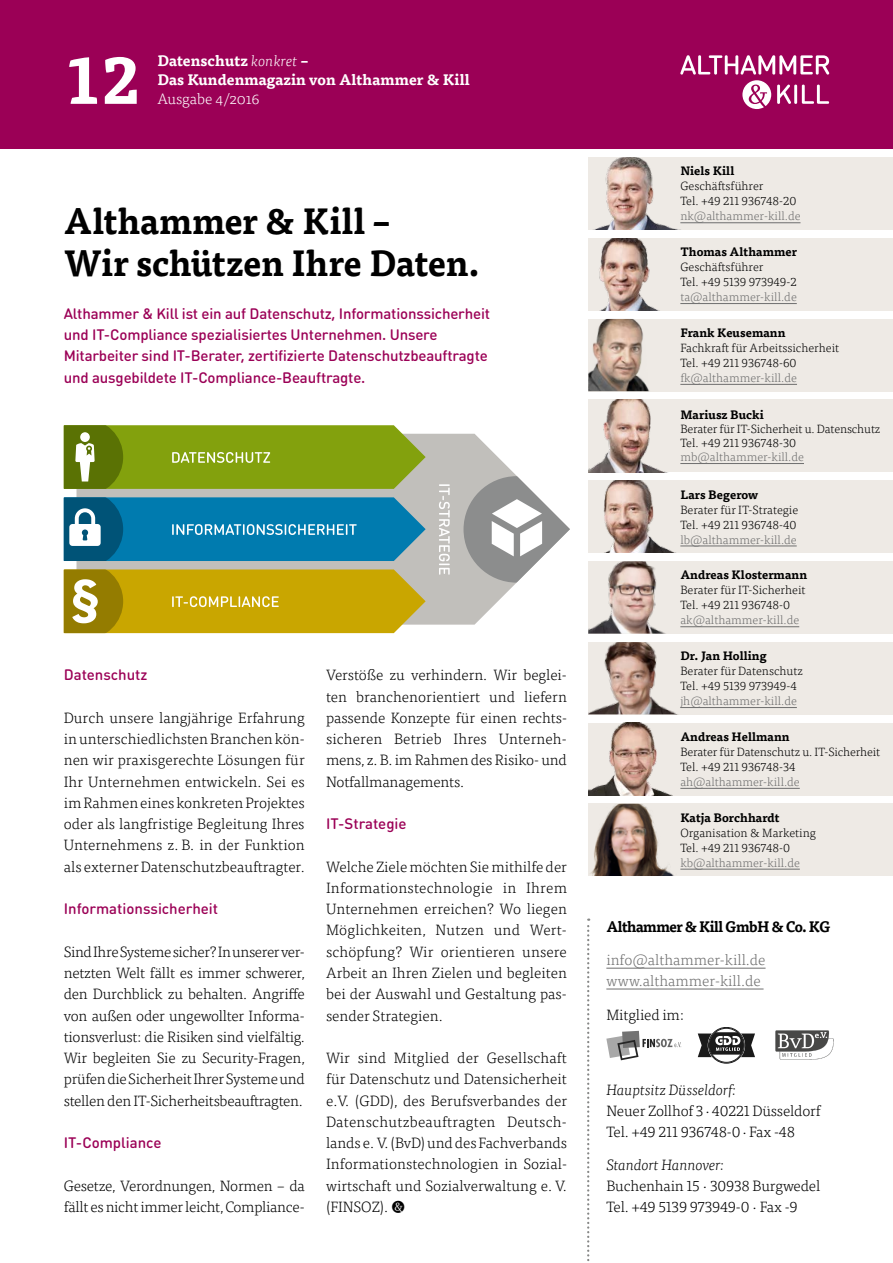
<style>
.page{position:relative;width:893px;height:1263px;background:#fff}
.page>*{position:absolute;margin:0;border:0;box-sizing:border-box;transform-origin:0 0}
.t1{font:700 66.6px "Tisa Pro";color:#fff}
.t2{font:700 36px/42.5px "Tisa Pro";color:#000;scale:.96 1}
.t3{font:300 15px/21.3px "Tisa Pro";letter-spacing:-.01em;color:#000;text-align:justify}
.t4{font:500 15px/21.3px "DIN Round OT";letter-spacing:-.01em;color:#9b0056}
.t5{font:700 15px/18.8px "Tisa Pro";color:#fff}
.t6{font:300 15px/20.9px "Tisa Pro";color:#6e6e6e}
.t7{font:italic 300 15px "Tisa Pro";letter-spacing:-.01em;color:#000}
.t8{font:700 15px "Tisa Pro";letter-spacing:-.04em;color:#000;scale:.96 1}
.t9{font:300 15px "Tisa Pro";color:#fff}
.t10{font:300 12px/15px "Tisa Pro";color:#000}
.t11{font:300 12px "Tisa Pro";color:#6e6e6e}
.t12{font:700 12px "Tisa Pro";color:#000}
.s1{font-weight:300;font-style:italic}
</style>
<div class="page">
<div style="left:0;top:0;width:893px;height:149px;background:#9b0056"></div>
<svg style="left:680px;top:55px;width:149px;height:54px"></svg>
<div style="left:588px;top:804px;width:305px;height:72px;background:#eeeae5"></div>
<img style="left:590px;top:804px;width:100px;height:72px">
<div style="left:588px;top:561px;width:305px;height:73px;background:#eeeae5"></div>
<img style="left:588px;top:561px;width:168px;height:73px">
<div style="left:588px;top:480px;width:305px;height:73px;background:#eeeae5"></div>
<img style="left:603px;top:480px;width:173px;height:73px">
<div style="left:588px;top:400px;width:305px;height:72px;background:#eeeae5"></div>
<img style="left:588px;top:400px;width:77px;height:72px">
<div style="left:588px;top:319px;width:305px;height:72px;background:#eeeae5"></div>
<img style="left:588px;top:319px;width:62px;height:72px">
<div style="left:588px;top:238px;width:305px;height:72px;background:#eeeae5"></div>
<img style="left:599px;top:238px;width:59px;height:72px">
<hr style="left:606px;top:968px;width:159px;height:1px;background:#6e6e6e">
<hr style="left:606px;top:989px;width:158px;height:1px;background:#6e6e6e">
<svg style="left:587px;top:918px;width:2px;height:344px"></svg>
<div style="left:588px;top:157px;width:305px;height:73px;background:#eeeae5"></div>
<img style="left:593px;top:157px;width:170px;height:73px">
<hr style="left:680px;top:303px;width:117px;height:1px;background:#6e6e6e">
<hr style="left:680px;top:384px;width:117px;height:1px;background:#6e6e6e">
<hr style="left:680px;top:463px;width:124px;height:1px;background:#6e6e6e">
<hr style="left:680px;top:546px;width:117px;height:1px;background:#6e6e6e">
<hr style="left:680px;top:626px;width:119px;height:1px;background:#6e6e6e">
<hr style="left:680px;top:869px;width:120px;height:1px;background:#6e6e6e">
<hr style="left:680px;top:222px;width:120px;height:1px;background:#6e6e6e">
<div style="left:708px;top:1027px;width:36px;height:36px;border:1px solid #000;border-radius:50%"></div>
<div style="left:709px;top:1028px;width:34px;height:34px;border:1px solid #000;border-radius:50%"></div>
<svg style="left:698px;top:1032px;width:57px;height:25px"></svg>
<svg style="left:606px;top:1031px;width:75px;height:29px"></svg>
<img style="left:775px;top:1030px;width:58px;height:29px">
<div style="left:588px;top:642px;width:305px;height:72px;background:#eeeae5"></div>
<img style="left:588px;top:642px;width:88px;height:72px">
<hr style="left:680px;top:707px;width:117px;height:1px;background:#6e6e6e">
<div style="left:588px;top:723px;width:305px;height:72px;background:#eeeae5"></div>
<img style="left:588px;top:723px;width:105px;height:72px">
<hr style="left:680px;top:788px;width:120px;height:1px;background:#6e6e6e">
<svg style="left:77px;top:434px;width:440px;height:191px;background:#c7c5c1"></svg>
<svg style="left:439px;top:484px;width:11px;height:91px"></svg>
<svg style="left:463px;top:476px;width:107px;height:107px;fill:#8c8d8d"></svg>
<svg style="left:492px;top:499px;width:50px;height:57px"></svg>
<svg style="left:64px;top:569px;width:362px;height:64px;background:#c5a716"></svg>
<svg style="left:64px;top:497px;width:362px;height:64px;background:#1a82ae"></svg>
<svg style="left:64px;top:425px;width:362px;height:64px;background:#86a11f"></svg>
<h1 class="t1" style="left:64px;top:26px;width:77px">12</h1>
<p class="t5" style="left:157px;top:51px;width:314px">Datenschutz <span class="s1">konkret</span> –<br>Das Kundenmagazin von Althammer &amp; Kill</p>
<p class="t9" style="left:157px;top:88px;width:104px">Ausgabe 4/2016</p>
<h2 class="t2" style="left:64px;top:198px;width:436px">Althammer &amp; Kill –<br>Wir schützen Ihre Daten.</h2>
<p class="t4" style="left:64px;top:302px;width:428px">Althammer &amp; Kill ist ein auf Datenschutz, Informationssicherheit und IT-Compliance spezialisiertes Unternehmen. Unsere Mitarbeiter sind IT-Berater, zertifizierte Datenschutzbeauftragte und ausgebildete IT-Compliance-Beauftragte.</p>
<p class="t4" style="left:64px;top:664px;width:85px">Datenschutz</p>
<p class="t3" style="left:64px;top:706px;width:242px">Durch unsere langjährige Erfahrung in unterschiedlichsten Branchen kön&shy;nen wir praxisgerechte Lösungen für Ihr Unternehmen entwickeln. Sei es im Rahmen eines konkreten Projektes oder als langfristige Begleitung Ihres Unternehmens z. B. in der Funktion als externer Datenschutzbeauftragter.</p>
<p class="t4" style="left:64px;top:898px;width:156px">Informationssicherheit</p>
<p class="t3" style="left:64px;top:940px;width:243px">Sind Ihre Systeme sicher? In unserer ver&shy;netzten Welt fällt es immer schwerer, den Durchblick zu behalten. Angriffe von außen oder ungewollter Informa&shy;tionsverlust: die Risiken sind vielfältig.<br>Wir begleiten Sie zu Security-Fragen, prüfen die Sicherheit Ihrer Systeme und stellen den IT-Sicherheitsbeauftragten.</p>
<p class="t4" style="left:64px;top:1132px;width:99px">IT-Compliance</p>
<p class="t3" style="left:64px;top:1174px;width:243px">Gesetze, Verordnungen, Normen – da fällt es nicht immer leicht, Compliance-</p>
<p class="t3" style="left:326px;top:664px;width:243px">Verstöße zu verhindern. Wir beglei&shy;ten branchenorientiert und liefern passende Konzepte für einen rechts&shy;sicheren Betrieb Ihres Unterneh&shy;mens, z. B. im Rahmen des Risiko- und Notfallmanagements.</p>
<p class="t4" style="left:326px;top:813px;width:82px">IT-Strategie</p>
<p class="t3" style="left:326px;top:855px;width:243px">Welche Ziele möchten Sie mithilfe der Informationstechnologie in Ihrem Unternehmen erreichen? Wo liegen Möglichkeiten, Nutzen und Wert&shy;schöpfung? Wir orientieren unsere Arbeit an Ihren Zielen und begleiten bei der Auswahl und Gestaltung pas&shy;sender Strategien.</p>
<p class="t3" style="left:326px;top:1046px;width:243px">Wir sind Mitglied der Gesellschaft für Datenschutz und Datensicherheit e.V. (GDD), des Berufsverbandes der Datenschutzbeauftragten Deutsch&shy;lands e. V. (BvD) und des Fachverbands Informationstechnologien in Sozial&shy;wirtschaft und Sozialverwaltung e. V. (FINSOZ).</p>
<p class="t12" style="left:680px;top:161px;width:55px">Niels Kill</p>
<p class="t10" style="left:680px;top:178px;width:118px">Geschäftsführer<br>Tel. +49 211 936748-20</p>
<p class="t11" style="left:680px;top:208px;width:122px">nk@althammer-kill.de</p>
<p class="t12" style="left:680px;top:242px;width:118px">Thomas Althammer</p>
<p class="t10" style="left:680px;top:259px;width:118px">Geschäftsführer<br>Tel. +49 5139 973949-2</p>
<p class="t11" style="left:680px;top:289px;width:118px">ta@althammer-kill.de</p>
<p class="t12" style="left:680px;top:323px;width:107px">Frank Keusemann</p>
<p class="t10" style="left:680px;top:340px;width:160px">Fachkraft für Arbeitssicherheit<br>Tel. +49 211 936748-60</p>
<p class="t11" style="left:680px;top:369px;width:118px">fk@althammer-kill.de</p>
<p class="t12" style="left:680px;top:405px;width:85px">Mariusz Bucki</p>
<p class="t10" style="left:680px;top:422px;width:201px;line-height:14px">Berater für IT-Sicherheit u. Datenschutz<br>Tel. +49 211 936748-30</p>
<p class="t11" style="left:680px;top:449px;width:125px">mb@althammer-kill.de</p>
<p class="t12" style="left:680px;top:484px;width:79px">Lars Begerow</p>
<p class="t10" style="left:680px;top:501px;width:119px">Berater für IT-Strategie<br>Tel. +49 211 936748-40</p>
<p class="t11" style="left:680px;top:531px;width:118px">lb@althammer-kill.de</p>
<p class="t12" style="left:680px;top:565px;width:128px">Andreas Klostermann</p>
<p class="t10" style="left:680px;top:582px;width:127px">Berater für IT-Sicherheit<br>Tel. +49 211 936748-0</p>
<p class="t11" style="left:680px;top:612px;width:120px">ak@althammer-kill.de</p>
<p class="t12" style="left:680px;top:646px;width:88px">Dr. Jan Holling</p>
<p class="t10" style="left:680px;top:663px;width:124px">Berater für Datenschutz<br>Tel. +49 5139 973949-4</p>
<p class="t11" style="left:680px;top:693px;width:118px">jh@althammer-kill.de</p>
<p class="t12" style="left:680px;top:727px;width:111px">Andreas Hellmann</p>
<p class="t10" style="left:680px;top:744px;width:201px">Berater für Datenschutz u. IT-Sicherheit<br>Tel. +49 211 936748-34</p>
<p class="t11" style="left:680px;top:773px;width:121px">ah@althammer-kill.de</p>
<p class="t12" style="left:680px;top:808px;width:101px">Katja Borchhardt</p>
<p class="t10" style="left:680px;top:824px;width:137px">Organisation &amp; Marketing<br>Tel. +49 211 936748-0</p>
<p class="t11" style="left:680px;top:854px;width:121px">kb@althammer-kill.de</p>
<p class="t8" style="left:606px;top:914px;width:235px">Althammer &amp; Kill GmbH &amp; Co. KG</p>
<p class="t6" style="left:606px;top:949px;width:161px">info@althammer-kill.de www.althammer-kill.de</p>
<p class="t3" style="left:606px;top:1003px;width:79px">Mitglied im:</p>
<p class="t7" style="left:606px;top:1079px;width:131px">Hauptsitz Düsseldorf:</p>
<p class="t3" style="left:606px;top:1099px;width:216px;line-height:20.9px">Neuer Zollhof 3 · 40221 Düsseldorf<br>Tel. +49 211 936748-0 · Fax -48</p>
<p class="t7" style="left:606px;top:1155px;width:119px">Standort Hannover:</p>
<p class="t3" style="left:606px;top:1175px;width:215px;line-height:20.9px">Buchenhain 15 · 30938 Burgwedel<br>Tel. +49 5139 973949-0 · Fax -9</p>
</div>
